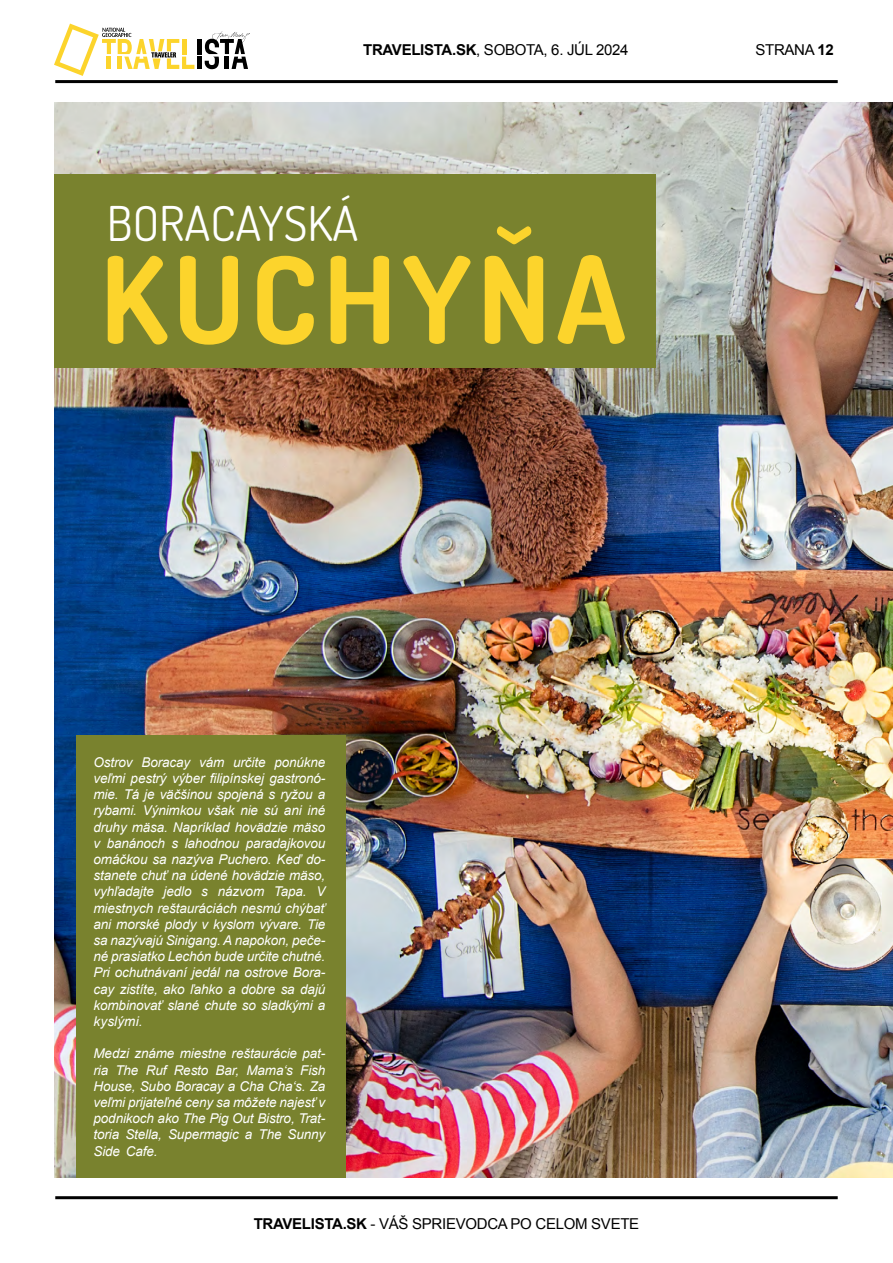
<style>
.page{position:relative;width:893px;height:1263px;background:#fff}
.page>*{position:absolute;margin:0;border:0;box-sizing:border-box;transform-origin:0 0}
.NADPIS{font:700 120.6px "Dosis";letter-spacing:.05em;color:#fcd42c}
.NADPIS-2{font:48px "Dosis";color:#fff}
.t1{font:15px "Arial";letter-spacing:-.02em;color:#000}
.t2{font:italic 13.5px/16.2px "Arial";letter-spacing:-.01em;color:#fff;text-align:justify}
.s1{font-weight:700}
</style>
<div class="page">
<img style="left:54px;top:102px;width:839px;height:1076px">
<div style="left:54px;top:174px;width:602px;height:193px;background:#79822e"></div>
<div style="left:77px;top:736px;width:269px;height:442px;background:#79822e"></div>
<hr style="left:197px;top:39px;width:4px;height:15px;background:#000">
<hr style="left:197px;top:57px;width:4px;height:12px;background:#000">
<svg style="left:54px;top:24px;width:140px;height:52px"></svg>
<svg style="left:205px;top:31px;width:45px;height:38px"></svg>
<hr style="left:55px;top:80px;width:783px;height:3px;background:#000">
<hr style="left:55px;top:1196px;width:783px;height:3px;background:#000">
<p class="t1" style="left:363px;top:40px;width:267px"><span class="s1">TRAVELISTA.SK</span>, SOBOTA, 6. JÚL 2024</p>
<p class="t1" style="left:755px;top:40px;width:80px">STRANA <span class="s1">12</span></p>
<p class="NADPIS-2" style="left:107px;top:189px;width:253px">BORACAYSKÁ</p>
<p class="NADPIS" style="left:100px;top:210px;width:527px">KUCHYŇA</p>
<p class="t2" style="left:94px;top:754px;width:233px">Ostrov Boracay vám určite ponúkne veľmi pestrý výber filipínskej gastronó&shy;mie. Tá je väčšinou spojená s ryžou a rybami. Výnimkou však nie sú ani iné druhy mäsa. Napríklad hovädzie mäso v banánoch s lahodnou paradajkovou omáčkou sa nazýva Puchero. Keď do&shy;stanete chuť na údené hovädzie mäso, vyhľadajte jedlo s názvom Tapa. V miestnych reštauráciách nesmú chýbať ani morské plody v kyslom vývare. Tie sa nazývajú Sinigang. A napokon, peče&shy;né prasiatko Lechón bude určite chutné.<br>Pri ochutnávaní jedál na ostrove Bora&shy;cay zistíte, ako ľahko a dobre sa dajú kombinovať slané chute so sladkými a kyslými.</p>
<p class="t2" style="left:94px;top:1046px;width:233px">Medzi známe miestne reštaurácie pat&shy;ria The Ruf Resto Bar, Mama‘s Fish House, Subo Boracay a Cha Cha‘s. Za veľmi prijateľné ceny sa môžete najesť v podnikoch ako The Pig Out Bistro, Trat&shy;toria Stella, Supermagic a The Sunny Side Cafe.</p>
<p class="t1" style="left:254px;top:1214px;width:387px"><span class="s1">TRAVELISTA.SK</span> - VÁŠ SPRIEVODCA PO CELOM SVETE</p>
</div>
